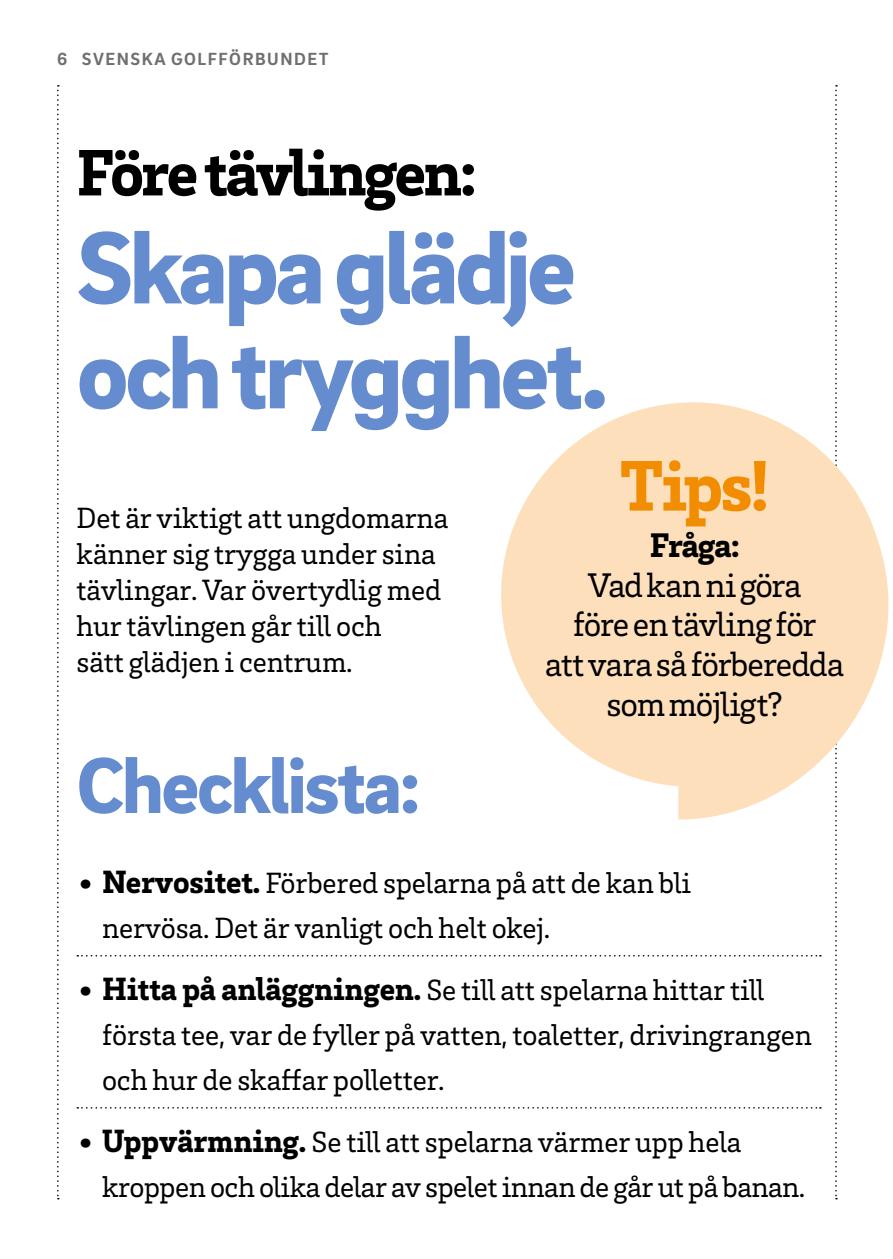
<style>
.page{position:relative;width:893px;height:1259px;background:#fff}
.page>*{position:absolute;margin:0;border:0;box-sizing:border-box;transform-origin:0 0}
.t1{font:900 105px/105px "Brix Sans";letter-spacing:-.035em;color:#648ccf}
.t2{font:900 81px "Brix Sans";letter-spacing:-.03em;color:#648ccf}
.t3{font:900 73.2px "Brix Slab";color:#f28c00}
.t4{font:900 67.2px "Brix Slab";letter-spacing:-.04em;color:#000}
.t5{font:35.1px/39.9px "Brix Slab";letter-spacing:-.03em;color:#000;text-align:center}
.t6{font:900 35.1px "Brix Slab";letter-spacing:-.03em;color:#000}
.t7{font:30px/36px "Brix Slab";letter-spacing:-.005em;color:#000}
.t8{font:700 18px "Brix Sans";letter-spacing:.085em;color:#706f6f}
.s1{font-weight:900;font-size:33px}
</style>
<div class="page">
<svg style="left:57px;top:85px;width:2px;height:1114px"></svg>
<svg style="left:835px;top:85px;width:2px;height:1114px"></svg>
<svg style="left:77px;top:955px;width:744px;height:1px"></svg>
<svg style="left:77px;top:1107px;width:744px;height:1px"></svg>
<svg style="left:501px;top:402px;width:387px;height:417px;fill:#fddfbb"></svg>
<p class="t8" style="left:57px;top:47px;width:273px">6 SVENSKA GOLFFÖRBUNDET</p>
<h3 class="t4" style="left:77px;top:128px;width:402px">Före tävlingen:</h3>
<h1 class="t1" style="left:77px;top:210px;width:533px">Skapa glädje och trygghet.</h1>
<p class="t7" style="left:77px;top:498px;width:373px">Det är viktigt att ungdomarna känner sig trygga under sina tävlingar. Var övertydlig med hur tävlingen går till och<br>sätt glädjen i centrum.</p>
<h2 class="t2" style="left:77px;top:732px;width:346px">Checklista:</h2>
<h3 class="t3" style="left:620px;top:437px;width:151px">Tips!</h3>
<p class="t6" style="left:650px;top:522px;width:92px">Fråga:</p>
<p class="t5" style="left:545px;top:563px;width:300px">Vad kan ni göra<br>före en tävling för<br>att vara så förberedda som möjligt?</p>
<p class="t7" style="left:102px;top:859px;width:590px;line-height:45px;text-indent:-26px"><span class="s1">• Nervositet.</span> Förbered spelarna på att de kan bli nervösa. Det är vanligt och helt okej.</p>
<p class="t7" style="left:102px;top:966px;width:711px;line-height:45px;text-indent:-26px"><span class="s1">• Hitta på anläggningen.</span> Se till att spelarna hittar till första tee, var de fyller på vatten, toaletter, drivingrangen och hur de skaffar polletter.</p>
<p class="t7" style="left:102px;top:1118px;width:705px;line-height:45px;text-indent:-26px"><span class="s1">• Uppvärmning.</span> Se till att spelarna värmer upp hela kroppen och olika delar av spelet innan de går ut på banan.</p>
</div>
